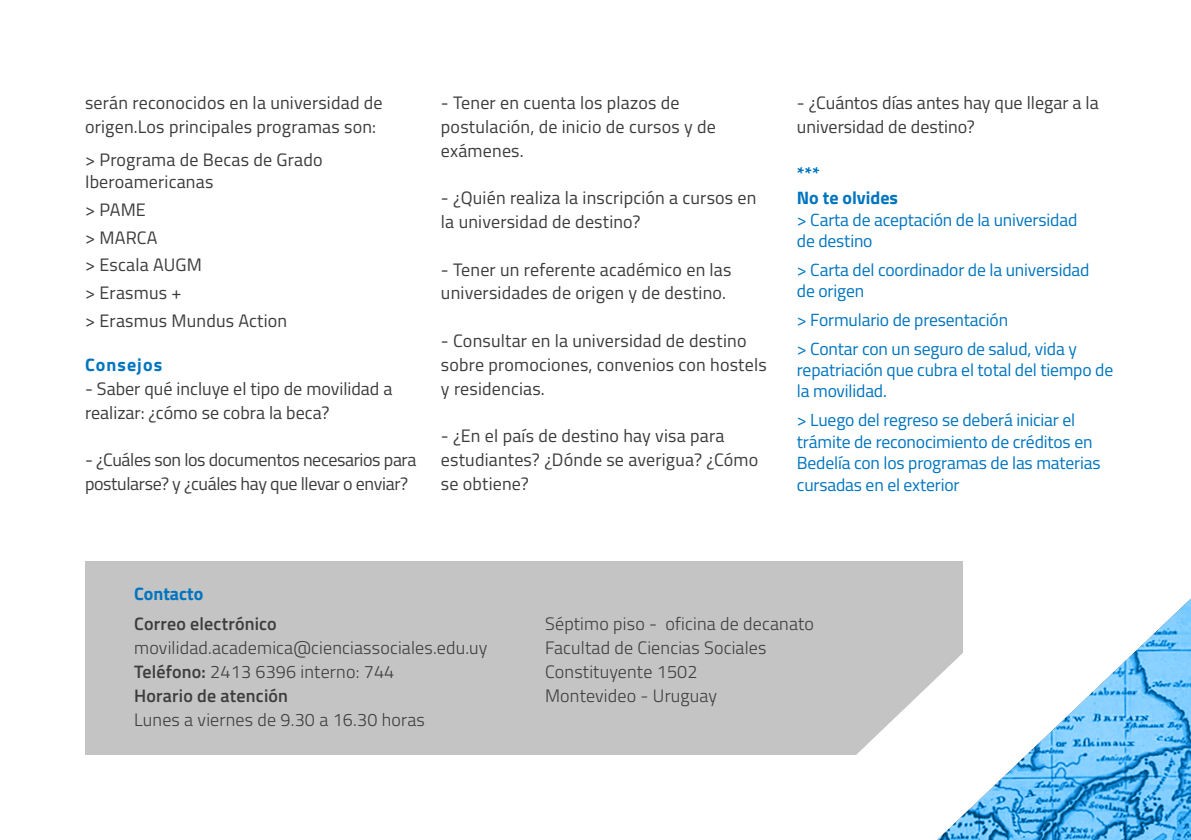
<style>
.page{position:relative;width:1191px;height:840px;background:#fff}
.page>*{position:absolute;margin:0;border:0;box-sizing:border-box;transform-origin:0 0}
.t1{font:18px/23.8px "Titillium";letter-spacing:.01em;color:#3c3c3b}
.t2{font:300 18px/24px "Titillium";letter-spacing:.01em;color:#3c3c3b}
.t3{font:18px/23.8px "Titillium";letter-spacing:-.02em;color:#3c3c3b}
.t4{font:700 18px/23.8px "Titillium";color:#0075bf}
.t5{font:600 18px "Titillium";letter-spacing:.01em;color:#3c3c3b}
.t6{font:700 18px "Titillium";letter-spacing:.06em;color:#0075bf}
.t7{font:17.6px/21.2px "Titillium";letter-spacing:-.01em;color:#0075bf}
.s1{font-weight:600}
</style>
<div class="page">
<div style="left:85px;top:561px;width:877px;height:193px;background:#c4c4c4"></div>
<svg style="left:767px;top:561px;width:196px;height:194px"></svg>
<img style="left:932px;top:596px;width:259px;height:243px">
<p class="t1" style="left:85px;top:90px;width:299px">serán reconocidos en la universidad de origen.Los principales programas son:</p>
<p class="t1" style="left:85px;top:148px;width:239px;line-height:22px">&gt; Programa de Becas de Grado<br>Iberoamericanas</p>
<p class="t1" style="left:85px;top:195px;width:204px;line-height:27.6px">&gt; PAME<br>&gt; MARCA<br>&gt; Escala AUGM<br>&gt; Erasmus +<br>&gt; Erasmus Mundus Action</p>
<p class="t6" style="left:85px;top:351px;width:79px">Consejos</p>
<p class="t1" style="left:85px;top:375px;width:309px">- Saber qué incluye el tipo de movilidad a realizar: ¿cómo se cobra la beca?</p>
<p class="t3" style="left:85px;top:447px;width:333px">- ¿Cuáles son los documentos necesarios para postularse? y ¿cuáles hay que llevar o enviar?</p>
<p class="t1" style="left:441px;top:90px;width:276px">- Tener en cuenta los plazos de postulación, de inicio de cursos y de exámenes.</p>
<p class="t1" style="left:441px;top:185px;width:317px">- ¿Quién realiza la inscripción a cursos en la universidad de destino?</p>
<p class="t1" style="left:441px;top:256px;width:292px">- Tener un referente académico en las universidades de origen y de destino.</p>
<p class="t1" style="left:441px;top:328px;width:327px">- Consultar en la universidad de destino sobre promociones, convenios con hostels y residencias.</p>
<p class="t1" style="left:441px;top:423px;width:319px">- ¿En el país de destino hay visa para estudiantes? ¿Dónde se averigua? ¿Cómo se obtiene?</p>
<p class="t1" style="left:797px;top:90px;width:303px">- ¿Cuántos días antes hay que llegar a la universidad de destino?</p>
<p class="t4" style="left:797px;top:161px;width:103px">***<br>No te olvides</p>
<p class="t7" style="left:797px;top:208px;width:282px">&gt; Carta de aceptación de la universidad de destino</p>
<p class="t7" style="left:797px;top:258px;width:294px">&gt; Carta del coordinador de la universidad de origen</p>
<p class="t7" style="left:797px;top:304px;width:281px;line-height:29px">&gt; Formulario de presentación<br>&gt; Contar con un seguro de salud, vida y</p>
<p class="t7" style="left:797px;top:358px;width:318px">repatriación que cubra el total del tiempo de la movilidad.</p>
<p class="t7" style="left:797px;top:408px;width:305px">&gt; Luego del regreso se deberá iniciar el trámite de reconocimiento de créditos en Bedelía con los programas de las materias cursadas en el exterior</p>
<p class="t4" style="left:134px;top:581px;width:71px">Contacto</p>
<p class="t5" style="left:134px;top:610px;width:144px">Correo electrónico</p>
<p class="t2" style="left:134px;top:634px;width:355px">movilidad.academica@cienciassociales.edu.uy<br><span class="s1">Teléfono:</span> 2413 6396 interno: 744<br><span class="s1">Horario de atención</span></p>
<p class="t2" style="left:134px;top:706px;width:292px">Lunes a viernes de 9.30 a 16.30 horas</p>
<p class="t2" style="left:545px;top:610px;width:270px">Séptimo piso - oficina de decanato<br>Facultad de Ciencias Sociales<br>Constituyente 1502<br>Montevideo - Uruguay</p>
</div>
